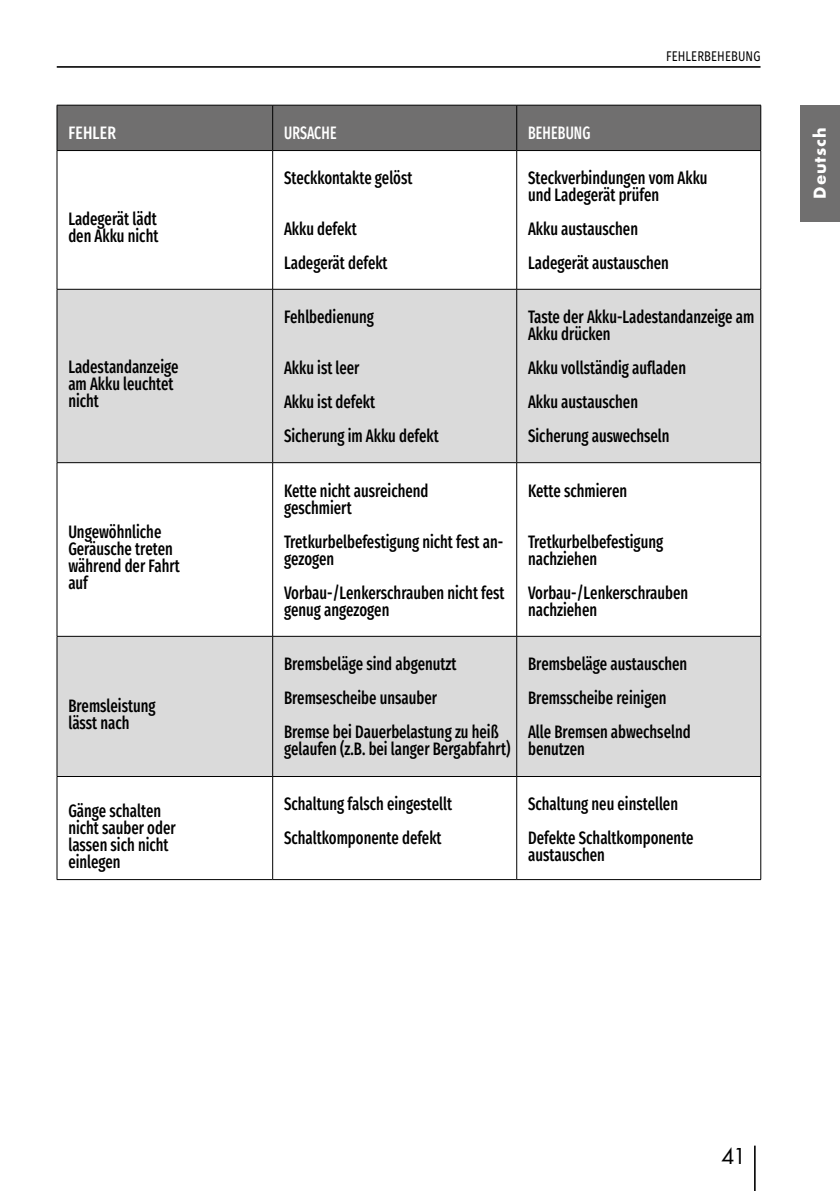
<style>
.page{position:relative;width:840px;height:1191px;background:#fff}
.page>*{position:absolute;margin:0;border:0;box-sizing:border-box;transform-origin:0 0}
.t1{font:24px "Futura TOT Boo";color:#000}
.N_Tabelle_Text_-_kle{font:500 18px/17px "Fira Sans Condensed";color:#000;scale:.85 1}
.N_Tabelle_Überschrif{font:500 18px/17px "Fira Sans Condensed";color:#000;scale:.85 1}
._11_Tabelle_Überschr{font:500 18px "Fira Sans Condensed";letter-spacing:.01em;color:#fff;scale:.8 1}
.t2{font:700 18px "Futura TOT";letter-spacing:.05em;color:#fff}
._11_Tabelle_Überschr-2{font:500 18px "Fira Sans Condensed";letter-spacing:.01em;color:#fff;scale:.9 1}
.N_Kolumne_RE{font:14px "Fira Sans";letter-spacing:.01em;color:#000;scale:.8 1}
</style>
<div class="page">
<hr style="left:753px;top:1145px;width:2px;height:46px;background:#000">
<div style="left:799px;top:105px;width:40px;height:116px;background:#706f6f"></div>
<hr style="left:57px;top:66px;width:703px;height:2px;background:#000">
<div style="left:58px;top:106px;width:702px;height:44px;background:#706f6f"></div>
<svg style="left:58px;top:290px;width:702px;height:486px;fill:#dadada"></svg>
<hr style="left:57px;top:151px;width:1px;height:138px;background:#000">
<hr style="left:272px;top:151px;width:1px;height:138px;background:#000">
<hr style="left:516px;top:151px;width:1px;height:138px;background:#000">
<hr style="left:760px;top:151px;width:1px;height:138px;background:#000">
<hr style="left:57px;top:289px;width:215px;height:1px;background:#000">
<hr style="left:57px;top:289px;width:1px;height:173px;background:#000">
<hr style="left:272px;top:289px;width:244px;height:1px;background:#000">
<hr style="left:272px;top:289px;width:1px;height:173px;background:#000">
<hr style="left:516px;top:289px;width:244px;height:1px;background:#000">
<hr style="left:516px;top:289px;width:1px;height:173px;background:#000">
<hr style="left:760px;top:289px;width:1px;height:173px;background:#000">
<hr style="left:57px;top:462px;width:215px;height:1px;background:#000">
<hr style="left:57px;top:463px;width:1px;height:173px;background:#000">
<hr style="left:272px;top:462px;width:244px;height:1px;background:#000">
<hr style="left:272px;top:463px;width:1px;height:173px;background:#000">
<hr style="left:516px;top:462px;width:244px;height:1px;background:#000">
<hr style="left:516px;top:463px;width:1px;height:173px;background:#000">
<hr style="left:760px;top:463px;width:1px;height:173px;background:#000">
<hr style="left:57px;top:636px;width:215px;height:1px;background:#000">
<hr style="left:57px;top:636px;width:1px;height:140px;background:#000">
<hr style="left:272px;top:636px;width:244px;height:1px;background:#000">
<hr style="left:272px;top:636px;width:1px;height:140px;background:#000">
<hr style="left:516px;top:636px;width:244px;height:1px;background:#000">
<hr style="left:516px;top:636px;width:1px;height:140px;background:#000">
<hr style="left:760px;top:636px;width:1px;height:140px;background:#000">
<hr style="left:57px;top:776px;width:215px;height:1px;background:#000">
<hr style="left:57px;top:776px;width:1px;height:103px;background:#000">
<hr style="left:272px;top:776px;width:244px;height:1px;background:#000">
<hr style="left:272px;top:776px;width:1px;height:103px;background:#000">
<hr style="left:516px;top:776px;width:244px;height:1px;background:#000">
<hr style="left:516px;top:776px;width:1px;height:103px;background:#000">
<hr style="left:760px;top:776px;width:1px;height:103px;background:#000">
<hr style="left:57px;top:879px;width:215px;height:1px;background:#000">
<hr style="left:272px;top:879px;width:244px;height:1px;background:#000">
<hr style="left:516px;top:879px;width:244px;height:1px;background:#000">
<hr style="left:57px;top:105px;width:215px;height:1px;background:#000">
<hr style="left:57px;top:105px;width:1px;height:45px;background:#000">
<hr style="left:272px;top:105px;width:244px;height:1px;background:#000">
<hr style="left:272px;top:105px;width:1px;height:45px;background:#000">
<hr style="left:516px;top:105px;width:244px;height:1px;background:#000">
<hr style="left:516px;top:105px;width:1px;height:45px;background:#000">
<hr style="left:760px;top:105px;width:1px;height:45px;background:#000">
<hr style="left:57px;top:150px;width:215px;height:1px;background:#000">
<hr style="left:272px;top:150px;width:244px;height:1px;background:#000">
<hr style="left:516px;top:150px;width:244px;height:1px;background:#000">
<p class="_11_Tabelle_Überschr-2" style="left:68px;top:116px;width:54px">FEHLER</p>
<p class="_11_Tabelle_Überschr" style="left:284px;top:116px;width:67px">URSACHE</p>
<p class="_11_Tabelle_Überschr" style="left:528px;top:116px;width:79px">BEHEBUNG</p>
<p class="N_Kolumne_RE" style="left:665px;top:46px;width:119px">FEHLERBEHEBUNG</p>
<p class="N_Tabelle_Überschrif" style="left:68px;top:209px;width:107px">Ladegerät lädt den Akku nicht</p>
<p class="N_Tabelle_Überschrif" style="left:68px;top:356px;width:131px">Ladestandanzeige am Akku leuchtet nicht</p>
<p class="N_Tabelle_Überschrif" style="left:68px;top:521px;width:133px">Ungewöhnliche<br>Geräusche treten während der Fahrt auf</p>
<p class="N_Tabelle_Überschrif" style="left:68px;top:695px;width:104px">Bremsleistung lässt nach</p>
<p class="N_Tabelle_Text_-_kle" style="left:284px;top:168px;width:152px">Steckkontakte gelöst</p>
<p class="N_Tabelle_Text_-_kle" style="left:284px;top:219px;width:87px">Akku defekt</p>
<p class="N_Tabelle_Text_-_kle" style="left:284px;top:253px;width:123px">Ladegerät defekt</p>
<p class="N_Tabelle_Text_-_kle" style="left:284px;top:306px;width:107px">Fehlbedienung</p>
<p class="N_Tabelle_Text_-_kle" style="left:284px;top:357px;width:90px">Akku ist leer</p>
<p class="N_Tabelle_Text_-_kle" style="left:284px;top:383px;width:183px;line-height:34px">Akku ist defekt<br>Sicherung im Akku defekt</p>
<p class="N_Tabelle_Text_-_kle" style="left:284px;top:480px;width:171px">Kette nicht ausreichend geschmiert</p>
<p class="N_Tabelle_Text_-_kle" style="left:284px;top:531px;width:259px">Tretkurbelbefestigung nicht fest an&shy;gezogen</p>
<p class="N_Tabelle_Text_-_kle" style="left:284px;top:582px;width:261px">Vorbau-/Lenkerschrauben nicht fest genug angezogen</p>
<p class="N_Tabelle_Text_-_kle" style="left:284px;top:653px;width:204px">Bremsbeläge sind abgenutzt</p>
<p class="N_Tabelle_Text_-_kle" style="left:284px;top:687px;width:181px">Bremsescheibe unsauber</p>
<p class="N_Tabelle_Text_-_kle" style="left:284px;top:721px;width:268px">Bremse bei Dauerbelastung zu heiß gelaufen (z.B. bei langer Bergabfahrt)</p>
<p class="N_Tabelle_Text_-_kle" style="left:527px;top:168px;width:212px">Steckverbindungen vom Akku und Ladegerät prüfen</p>
<p class="N_Tabelle_Text_-_kle" style="left:527px;top:219px;width:131px">Akku austauschen</p>
<p class="N_Tabelle_Text_-_kle" style="left:527px;top:253px;width:167px">Ladegerät austauschen</p>
<p class="N_Tabelle_Text_-_kle" style="left:527px;top:306px;width:267px">Taste der Akku-Ladestandanzeige am<br>Akku drücken</p>
<p class="N_Tabelle_Text_-_kle" style="left:527px;top:357px;width:187px">Akku vollständig aufladen</p>
<p class="N_Tabelle_Text_-_kle" style="left:527px;top:391px;width:131px">Akku austauschen</p>
<p class="N_Tabelle_Text_-_kle" style="left:527px;top:425px;width:168px">Sicherung auswechseln</p>
<p class="N_Tabelle_Text_-_kle" style="left:527px;top:480px;width:118px">Kette schmieren</p>
<p class="N_Tabelle_Text_-_kle" style="left:527px;top:531px;width:160px">Tretkurbelbefestigung nachziehen</p>
<p class="N_Tabelle_Text_-_kle" style="left:527px;top:582px;width:190px">Vorbau-/Lenkerschrauben nachziehen</p>
<p class="N_Tabelle_Text_-_kle" style="left:527px;top:653px;width:189px">Bremsbeläge austauschen</p>
<p class="N_Tabelle_Text_-_kle" style="left:527px;top:679px;width:193px;line-height:34px">Bremsscheibe reinigen<br>Alle Bremsen abwechselnd</p>
<p class="N_Tabelle_Text_-_kle" style="left:527px;top:738px;width:68px">benutzen</p>
<p class="N_Tabelle_Überschrif" style="left:68px;top:800px;width:128px">Gänge schalten nicht sauber oder lassen sich nicht einlegen</p>
<p class="N_Tabelle_Text_-_kle" style="left:284px;top:785px;width:199px;line-height:34px">Schaltung falsch eingestellt<br>Schaltkomponente defekt</p>
<p class="N_Tabelle_Text_-_kle" style="left:527px;top:793px;width:178px">Schaltung neu einstellen</p>
<p class="N_Tabelle_Text_-_kle" style="left:527px;top:827px;width:196px">Defekte Schaltkomponente austauschen</p>
<p class="t2" style="left:808px;top:199px;width:73px;rotate:-90deg">Deutsch</p>
<h1 class="t1" style="left:720px;top:1141px;width:27px">41</h1>
</div>
